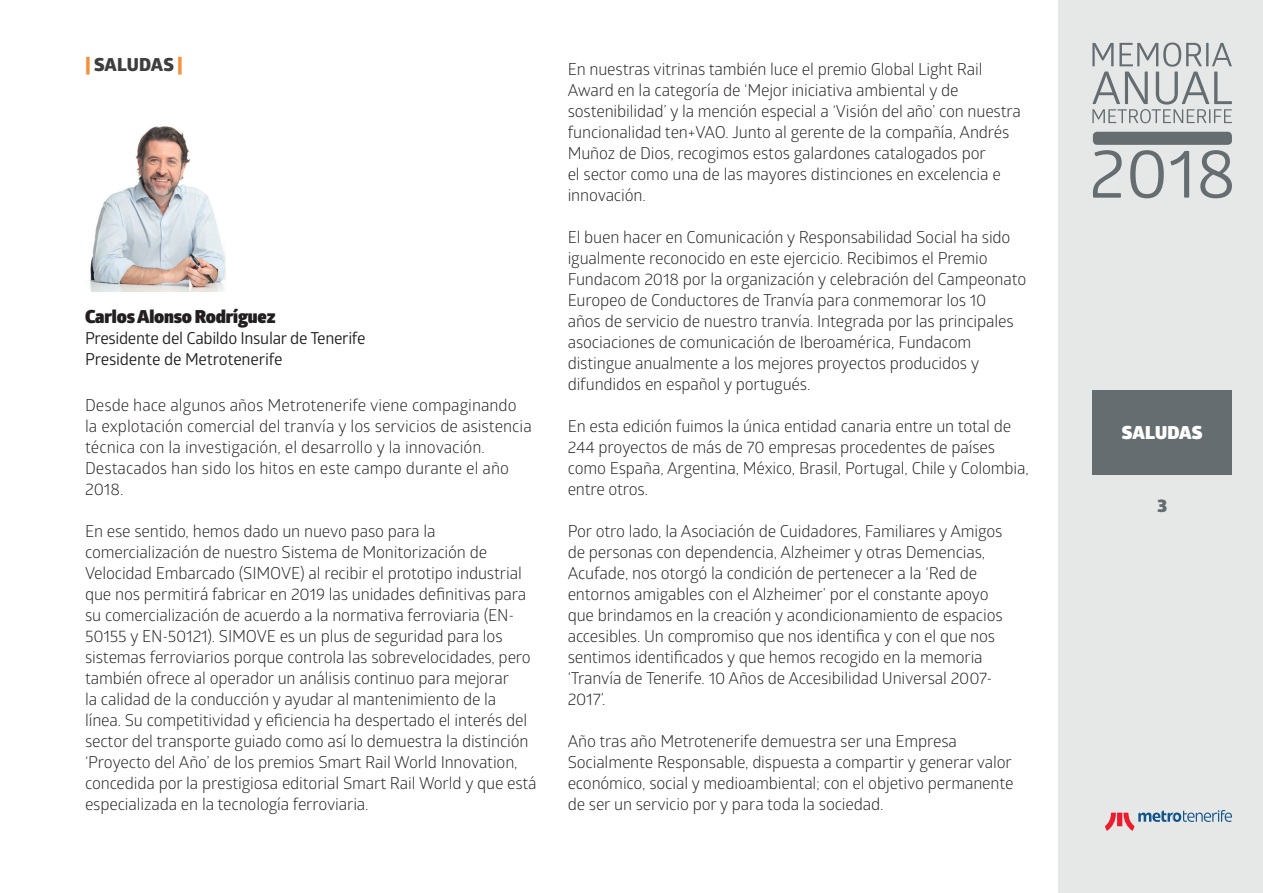
<style>
.page{position:relative;width:1263px;height:893px;background:#fff}
.page>*{position:absolute;margin:0;border:0;box-sizing:border-box;transform-origin:0 0}
.t1{font:900 18px "Glober";letter-spacing:-.01em;color:#231f20}
._0-CINTILLO_1{font:800 18px "Glober";letter-spacing:.005em;color:#3e3e3f}
.t2{font:900 18px "Glober";letter-spacing:.005em;color:#fff}
.t3{font:900 18px "Glober";color:#656d71}
.t4{font:16.5px/21px "Glober";letter-spacing:-.01em;color:#231f20}
.t5{font:16.5px "Glober";letter-spacing:-.02em;color:#231f20}
.s1{color:#f68f3a}
</style>
<div class="page">
<div style="left:1058px;top:0;width:205px;height:893px;background:#e6e7e7"></div>
<svg style="left:1105px;top:810px;width:127px;height:21px"></svg>
<div style="left:1092px;top:390px;width:140px;height:84px;background:#656d71"></div>
<svg style="left:1093px;top:150px;width:139px;height:48px"></svg>
<div style="left:1093px;top:132px;width:139px;height:13px;background:#656d71;border-radius:4px"></div>
<svg style="left:1092px;top:43px;width:140px;height:80px"></svg>
<img style="left:90px;top:126px;width:135px;height:165px">
<p class="_0-CINTILLO_1" style="left:85px;top:51px;width:99px"><span class="s1">|</span> SALUDAS <span class="s1">|</span></p>
<h2 class="t1" style="left:85px;top:303px;width:192px">Carlos Alonso Rodríguez</h2>
<h3 class="t5" style="left:85px;top:326px;width:282px">Presidente del Cabildo Insular de Tenerife</h3>
<h3 class="t5" style="left:85px;top:347px;width:199px">Presidente de Metrotenerife</h3>
<p class="t4" style="left:85px;top:394px;width:448px">Desde hace algunos años Metrotenerife viene compaginando la explotación comercial del tranvía y los servicios de asistencia técnica con la investigación, el desarrollo y la innovación.<br>Destacados han sido los hitos en este campo durante el año 2018.</p>
<p class="t4" style="left:85px;top:520px;width:453px">En ese sentido, hemos dado un nuevo paso para la comercialización de nuestro Sistema de Monitorización de Velocidad Embarcado (SIMOVE) al recibir el prototipo industrial que nos permitirá fabricar en 2019 las unidades definitivas para su comercialización de acuerdo a la normativa ferroviaria (EN-50155 y EN-50121). SIMOVE es un plus de seguridad para los sistemas ferroviarios porque controla las sobrevelocidades, pero también ofrece al operador un análisis continuo para mejorar<br>la calidad de la conducción y ayudar al mantenimiento de la<br>línea. Su competitividad y eficiencia ha despertado el interés del sector del transporte guiado como así lo demuestra la distinción ‘Proyecto del Año’ de los premios Smart Rail World Innovation, concedida por la prestigiosa editorial Smart Rail World y que está especializada en la tecnología ferroviaria.</p>
<p class="t4" style="left:568px;top:58px;width:455px">En nuestras vitrinas también luce el premio Global Light Rail Award en la categoría de ‘Mejor iniciativa ambiental y de sostenibilidad’ y la mención especial a ‘Visión del año’ con nuestra funcionalidad ten+VAO. Junto al gerente de la compañía, Andrés Muñoz de Dios, recogimos estos galardones catalogados por<br>el sector como una de las mayores distinciones en excelencia e innovación.</p>
<p class="t4" style="left:568px;top:226px;width:460px">El buen hacer en Comunicación y Responsabilidad Social ha sido igualmente reconocido en este ejercicio. Recibimos el Premio Fundacom 2018 por la organización y celebración del Campeonato Europeo de Conductores de Tranvía para conmemorar los 10<br>años de servicio de nuestro tranvía. Integrada por las principales asociaciones de comunicación de Iberoamérica, Fundacom distingue anualmente a los mejores proyectos producidos y difundidos en español y portugués.</p>
<p class="t4" style="left:568px;top:415px;width:463px">En esta edición fuimos la única entidad canaria entre un total de 244 proyectos de más de 70 empresas procedentes de países como España, Argentina, México, Brasil, Portugal, Chile y Colombia, entre otros.</p>
<p class="t4" style="left:568px;top:520px;width:436px">Por otro lado, la Asociación de Cuidadores, Familiares y Amigos de personas con dependencia, Alzheimer y otras Demencias, Acufade, nos otorgó la condición de pertenecer a la ‘Red de entornos amigables con el Alzheimer’ por el constante apoyo que brindamos en la creación y acondicionamiento de espacios accesibles. Un compromiso que nos identifica y con el que nos sentimos identificados y que hemos recogido en la memoria ‘Tranvía de Tenerife. 10 Años de Accesibilidad Universal 2007- 2017’.</p>
<p class="t4" style="left:568px;top:730px;width:447px">Año tras año Metrotenerife demuestra ser una Empresa Socialmente Responsable, dispuesta a compartir y generar valor económico, social y medioambiental; con el objetivo permanente de ser un servicio por y para toda la sociedad.</p>
<p class="t2" style="left:1122px;top:418px;width:82px">SALUDAS</p>
<p class="t3" style="left:1157px;top:492px;width:11px">3</p>
</div>
